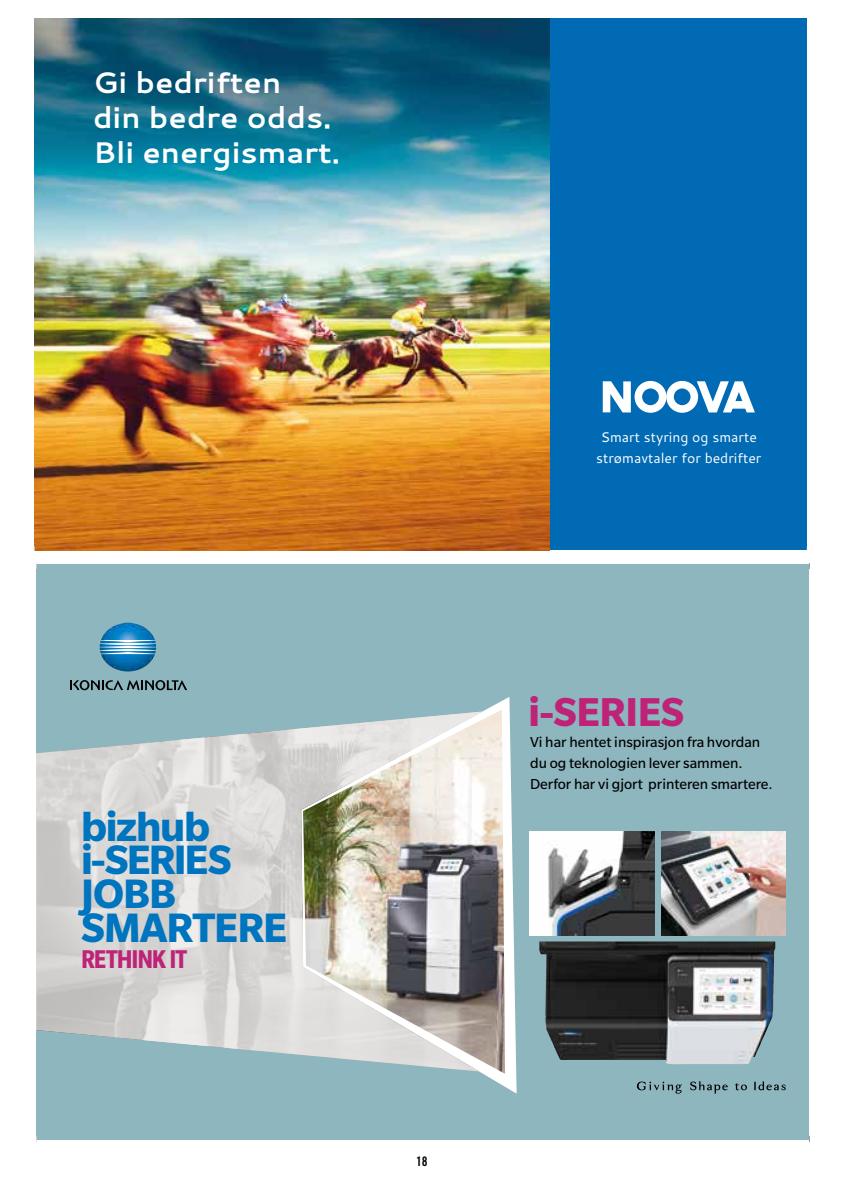
<style>
.page{position:relative;width:844px;height:1191px;background:#fff}
.page>*{position:absolute;margin:0;border:0;box-sizing:border-box;transform-origin:0 0}
.t1{font:700 44.8px/33.6px "Slate Std";letter-spacing:-.025em;color:#0075bf}
.t2{font:700 43.93px "Slate Std";letter-spacing:-.01em;color:#be2378}
.t3{font:700 29.75px/35px "Cantarell";color:#fff}
.t4{font:700 condensed 28px "Slate Std";letter-spacing:-.045em;color:#be2378}
.t5{font:15.75px/21px "Slate Std";color:#000}
.t6{font:14px/21px "Cantarell";color:#fff;text-align:center}
.t7{font:13.12px "Trade Gothic LT Std Bd Cn 20";color:#000}
</style>
<div class="page">
<div style="left:36px;top:564px;width:773px;height:576px;background:#8eb6be"></div>
<svg style="left:482px;top:697px;width:34px;height:396px;fill:#fff"></svg>
<img style="left:475px;top:709px;width:30px;height:364px">
<svg style="left:36px;top:711px;width:446px;height:360px"></svg>
<div style="left:46px;top:778px;width:275px;height:225px;background:#fff;opacity:.1"></div>
<img style="left:100px;top:622px;width:56px;height:49px">
<svg style="left:70px;top:680px;width:117px;height:10px"></svg>
<svg style="left:690px;top:1081px;width:37px;height:12px"></svg>
<svg style="left:754px;top:1081px;width:31px;height:9px"></svg>
<svg style="left:636px;top:1081px;width:45px;height:12px"></svg>
<svg style="left:735px;top:1083px;width:11px;height:7px"></svg>
<img style="left:530px;top:831px;width:124px;height:104px">
<img style="left:661px;top:831px;width:124px;height:104px">
<img style="left:539px;top:941px;width:236px;height:123px">
<img style="left:35px;top:18px;width:514px;height:532px">
<div style="left:549px;top:18px;width:257px;height:532px;background:#006ab5"></div>
<svg style="left:602px;top:381px;width:152px;height:32px"></svg>
<h3 class="t3" style="left:93px;top:64px;width:248px">Gi bedriften<br>din bedre odds.<br>Bli energismart.</h3>
<h1 class="t1" style="left:81px;top:809px;width:207px">bizhub i-SERIES<br>JOBB<br>SMARTERE</h1>
<h3 class="t4" style="left:81px;top:944px;width:107px">RETHINK IT</h3>
<p class="t6" style="left:596px;top:426px;width:167px">Smart styring og smarte strømavtaler for bedrifter</p>
<h2 class="t2" style="left:528px;top:688px;width:157px">i-SERIES</h2>
<p class="t5" style="left:530px;top:732px;width:244px">Vi har hentet inspirasjon fra hvordan du og teknologien lever sammen.<br>Derfor har vi gjort printeren smartere.</p>
<p class="t7" style="left:416px;top:1153px;width:13px">18</p>
</div>
